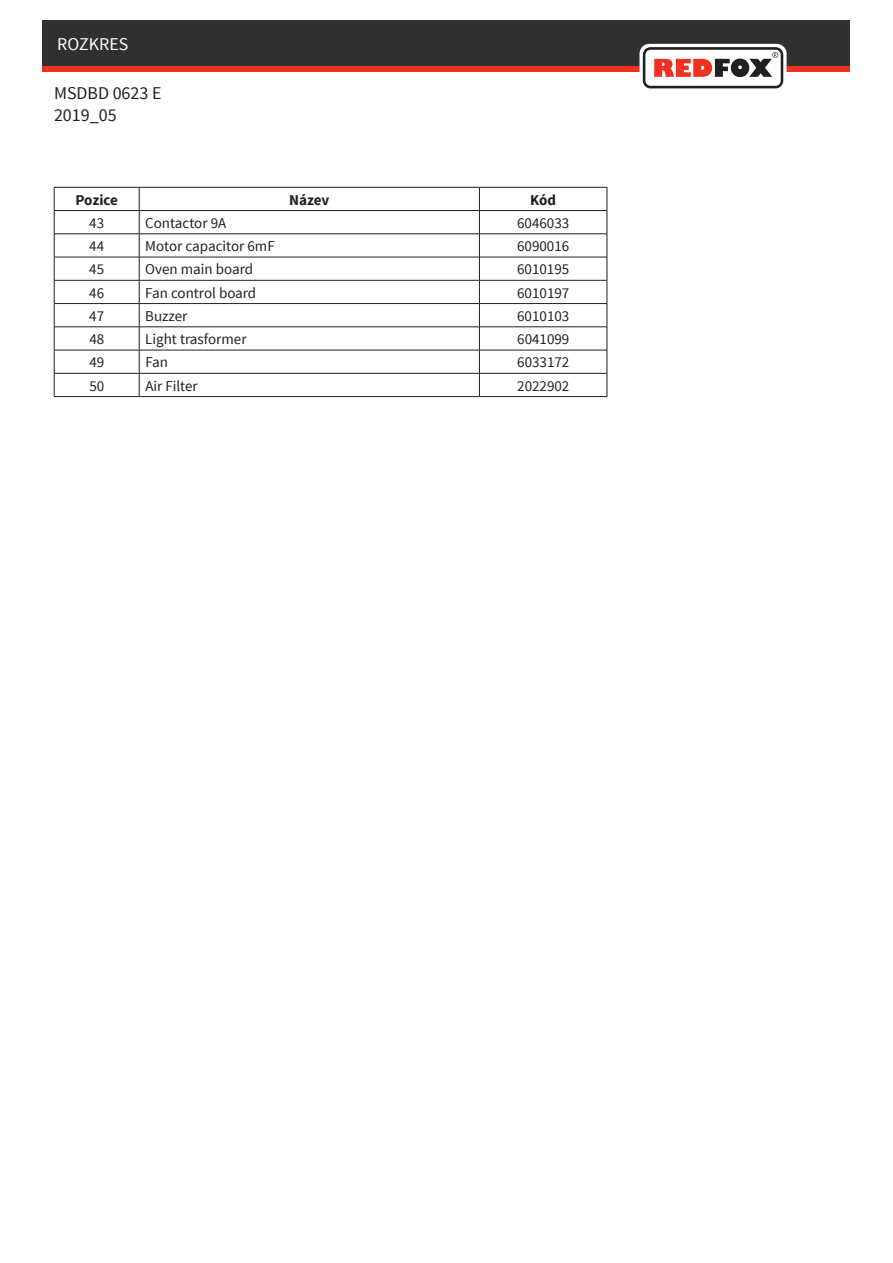
<style>
.page{position:relative;width:893px;height:1263px;background:#fff}
.page>*{position:absolute;margin:0;border:0;box-sizing:border-box;transform-origin:0 0}
.t1{font:18px/21.6px "Source Sans Pro";color:#231f20}
.t2{font:18px "Source Sans Pro";color:#fff}
.t3{font:15px "Source Sans Pro";color:#231f20}
.t4{font:700 15px "Source Sans Pro";letter-spacing:-.005em;color:#231f20}
</style>
<div class="page">
<div style="left:43px;top:21px;width:807px;height:51px;background:#ef3122"></div>
<div style="left:43px;top:21px;width:807px;height:45px;background:#2f3131"></div>
<svg style="left:639px;top:44px;width:148px;height:45px"></svg>
<hr style="left:54px;top:234px;width:85px;height:1px;background:#231f20">
<hr style="left:139px;top:234px;width:340px;height:1px;background:#231f20">
<hr style="left:479px;top:234px;width:128px;height:1px;background:#231f20">
<hr style="left:54px;top:257px;width:85px;height:1px;background:#231f20">
<hr style="left:139px;top:257px;width:340px;height:1px;background:#231f20">
<hr style="left:479px;top:257px;width:128px;height:1px;background:#231f20">
<hr style="left:54px;top:280px;width:85px;height:1px;background:#231f20">
<hr style="left:139px;top:280px;width:340px;height:1px;background:#231f20">
<hr style="left:479px;top:280px;width:128px;height:1px;background:#231f20">
<hr style="left:54px;top:303px;width:85px;height:1px;background:#231f20">
<hr style="left:139px;top:303px;width:340px;height:1px;background:#231f20">
<hr style="left:479px;top:303px;width:128px;height:1px;background:#231f20">
<hr style="left:54px;top:327px;width:85px;height:1px;background:#231f20">
<hr style="left:139px;top:327px;width:340px;height:1px;background:#231f20">
<hr style="left:479px;top:327px;width:128px;height:1px;background:#231f20">
<hr style="left:54px;top:350px;width:85px;height:1px;background:#231f20">
<hr style="left:139px;top:350px;width:340px;height:1px;background:#231f20">
<hr style="left:479px;top:350px;width:128px;height:1px;background:#231f20">
<hr style="left:54px;top:373px;width:85px;height:1px;background:#231f20">
<hr style="left:139px;top:373px;width:340px;height:1px;background:#231f20">
<hr style="left:479px;top:373px;width:128px;height:1px;background:#231f20">
<hr style="left:54px;top:396px;width:85px;height:1px;background:#231f20">
<hr style="left:139px;top:396px;width:340px;height:1px;background:#231f20">
<hr style="left:479px;top:396px;width:128px;height:1px;background:#231f20">
<hr style="left:54px;top:187px;width:85px;height:1px;background:#231f20">
<svg style="left:54px;top:187px;width:1px;height:209px"></svg>
<hr style="left:139px;top:187px;width:340px;height:1px;background:#231f20">
<svg style="left:139px;top:187px;width:1px;height:209px"></svg>
<hr style="left:479px;top:187px;width:128px;height:1px;background:#231f20">
<svg style="left:479px;top:187px;width:1px;height:209px"></svg>
<svg style="left:607px;top:187px;width:1px;height:209px"></svg>
<hr style="left:54px;top:210px;width:85px;height:1px;background:#231f20">
<hr style="left:139px;top:210px;width:340px;height:1px;background:#231f20">
<hr style="left:479px;top:210px;width:128px;height:1px;background:#231f20">
<p class="t2" style="left:57px;top:33px;width:73px">ROZKRES</p>
<p class="t1" style="left:54px;top:83px;width:109px">MSDBD 0623 E<br>2019_05</p>
<p class="t4" style="left:76px;top:190px;width:44px">Pozice</p>
<p class="t4" style="left:289px;top:190px;width:42px">Název</p>
<p class="t4" style="left:530px;top:190px;width:27px">Kód</p>
<p class="t3" style="left:89px;top:213px;width:16px">43</p>
<p class="t3" style="left:145px;top:213px;width:82px">Contactor 9A</p>
<p class="t3" style="left:517px;top:213px;width:54px">6046033</p>
<p class="t3" style="left:89px;top:237px;width:16px">44</p>
<p class="t3" style="left:145px;top:237px;width:131px">Motor capacitor 6mF</p>
<p class="t3" style="left:517px;top:237px;width:54px">6090016</p>
<p class="t3" style="left:89px;top:260px;width:16px">45</p>
<p class="t3" style="left:145px;top:260px;width:109px">Oven main board</p>
<p class="t3" style="left:517px;top:260px;width:54px">6010195</p>
<p class="t3" style="left:89px;top:283px;width:16px">46</p>
<p class="t3" style="left:145px;top:283px;width:113px">Fan control board</p>
<p class="t3" style="left:517px;top:283px;width:54px">6010197</p>
<p class="t3" style="left:89px;top:306px;width:16px">47</p>
<p class="t3" style="left:145px;top:306px;width:44px">Buzzer</p>
<p class="t3" style="left:517px;top:306px;width:54px">6010103</p>
<p class="t3" style="left:89px;top:330px;width:16px">48</p>
<p class="t3" style="left:145px;top:330px;width:103px">Light trasformer</p>
<p class="t3" style="left:517px;top:330px;width:54px">6041099</p>
<p class="t3" style="left:89px;top:353px;width:16px">49</p>
<p class="t3" style="left:145px;top:353px;width:24px">Fan</p>
<p class="t3" style="left:517px;top:353px;width:54px">6033172</p>
<p class="t3" style="left:89px;top:376px;width:16px">50</p>
<p class="t3" style="left:145px;top:376px;width:54px">Air Filter</p>
<p class="t3" style="left:517px;top:376px;width:54px">2022902</p>
</div>
